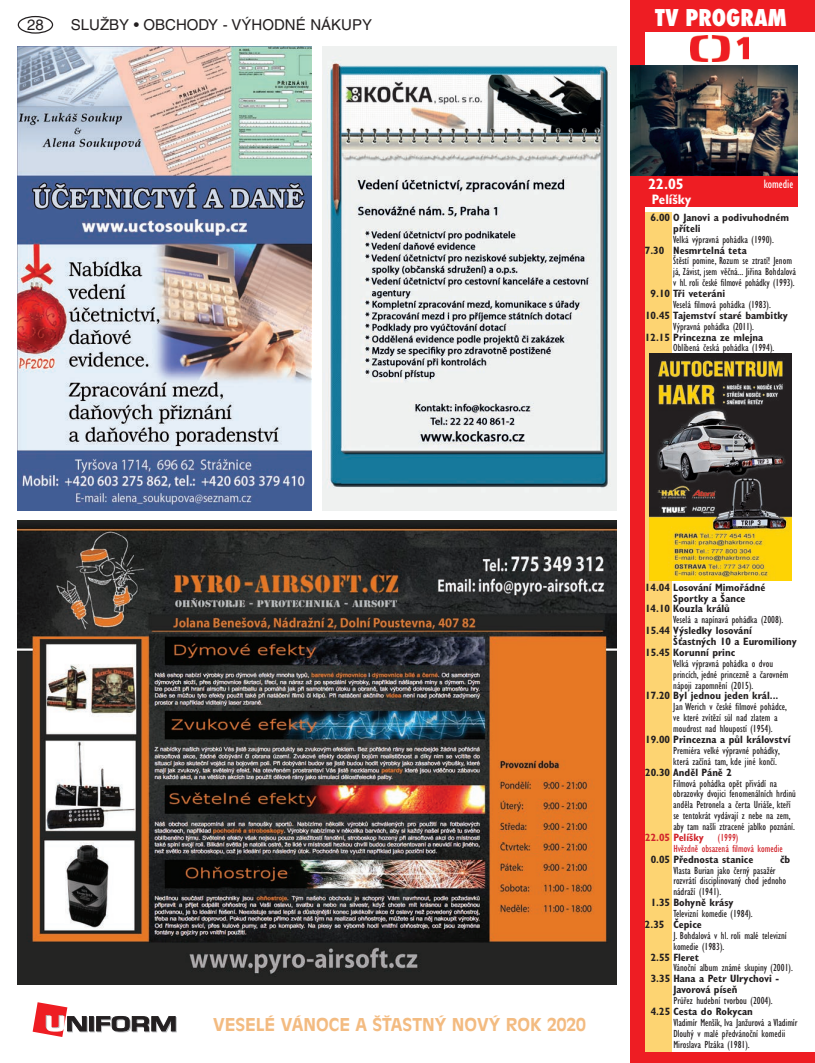
<style>
.page{position:relative;width:815px;height:1063px;background:#fff}
.page>*{position:absolute;margin:0;border:0;box-sizing:border-box;transform-origin:0 0}
.t1{font:800 condensed 22.5px "Futura";color:#fff}
.t2{font:700 17.5px "Antique Olive CE";color:#f3bb81}
.t3{font:15px "Helvetica CE";color:#231f20}
.t4{font:700 condensed 15px "Gill Sans CE";color:#fff}
.t5{font:700 condensed 13.75px "Gill Sans CE";color:#fff}
.t6{font:condensed 12.5px "Gill Sans CE";color:#fff}
.t7{font:condensed 10.62px/10.9px "Gill Sans CE";color:#231f20}
.t8{font:700 condensed 10.62px/10.9px "Gill Sans CE";color:#231f20}
.t9{font:condensed 10.62px/10.9px "Gill Sans CE";color:#d1232a;text-align:center}
.t10{font:700 condensed 10.62px "Gill Sans CE";color:#d1232a}
</style>
<div class="page">
<div style="left:18px;top:16px;width:35px;height:18px;border:1px solid #231f20;border-radius:50%"></div>
<div style="left:631px;top:0;width:184px;height:32px;background:#ee1d23"></div>
<div style="left:631px;top:175px;width:166px;height:32px;background:#ee1d23"></div>
<img style="left:690px;top:35px;width:58px;height:27px">
<div style="left:631px;top:0;width:14px;height:1063px;background:#ee1d23"></div>
<div style="left:631px;top:1052px;width:184px;height:11px;background:#ee1d23"></div>
<div style="left:645px;top:213px;width:26px;height:839px;background:#fdd472"></div>
<img style="left:631px;top:66px;width:166px;height:109px">
<img style="left:650px;top:354px;width:141px;height:227px">
<img style="left:18px;top:521px;width:599px;height:464px">
<img style="left:18px;top:46px;width:294px;height:464px">
<img style="left:322px;top:46px;width:294px;height:464px">
<svg style="left:90px;top:1017px;width:5px;height:15px"></svg>
<svg style="left:89px;top:1016px;width:5px;height:15px"></svg>
<svg style="left:96px;top:1016px;width:81px;height:16px"></svg>
<svg style="left:33px;top:1002px;width:55px;height:35px"></svg>
<h3 class="t3" style="left:27px;top:16px;width:18px">28</h3>
<h3 class="t3" style="left:71px;top:16px;width:303px">SLUŽBY • OBCHODY - VÝHODNÉ NÁKUPY</h3>
<h1 class="t1" style="left:655px;top:2px;width:133px">TV PROGRAM</h1>
<h3 class="t4" style="left:648px;top:175px;width:37px">22.05</h3>
<p class="t5" style="left:652px;top:191px;width:41px">Pelíšky</p>
<p class="t6" style="left:764px;top:176px;width:31px">komedie</p>
<p class="t8" style="left:673px;top:212px;width:117px;text-indent:-23px">6.00 O Janovi a podivuhodném příteli</p>
<p class="t7" style="left:673px;top:234px;width:102px">Velká výpravná pohádka (1990).</p>
<p class="t8" style="left:645px;top:245px;width:103px">7.30 Nesmrtelná teta</p>
<p class="t7" style="left:673px;top:255px;width:124px">Štěstí pomine, Rozum se ztratí! Jenom já, Závist, jsem věčná... Jiřina Bohdalová v hl. roli české filmové pohádky (1993).</p>
<p class="t8" style="left:651px;top:288px;width:76px">9.10 Tři veteráni</p>
<p class="t7" style="left:673px;top:299px;width:99px">Veselá filmová pohádka (1983).</p>
<p class="t8" style="left:645px;top:310px;width:144px">10.45 Tajemství staré bambitky</p>
<p class="t7" style="left:673px;top:321px;width:82px">Výpravná pohádka (2011).</p>
<p class="t8" style="left:645px;top:332px;width:120px">12.15 Princezna ze mlejna</p>
<p class="t7" style="left:673px;top:342px;width:103px">Oblíbená česká pohádka (1994).</p>
<h2 class="t2" style="left:213px;top:1014px;width:374px">VESELÉ VÁNOCE A ŠŤASTNÝ NOVÝ ROK 2020</h2>
<p class="t8" style="left:645px;top:582px;width:122px">14.04 Losování Mimořádné</p>
<p class="t8" style="left:673px;top:593px;width:74px">Sportky a Šance</p>
<p class="t8" style="left:645px;top:603px;width:86px">14.10 Kouzla králů</p>
<p class="t7" style="left:673px;top:614px;width:112px">Veselá a napínavá pohádka (2008).</p>
<p class="t8" style="left:645px;top:625px;width:108px">15.44 Výsledky losování</p>
<p class="t8" style="left:673px;top:636px;width:125px">Šťastných 10 a Euromiliony</p>
<p class="t8" style="left:645px;top:647px;width:92px">15.45 Korunní princ</p>
<p class="t7" style="left:673px;top:658px;width:117px">Velká výpravná pohádka o dvou princích, jedné princezně a čarovném nápoji zapomnění (2015).</p>
<p class="t8" style="left:645px;top:690px;width:135px">17.20 Byl jednou jeden král...</p>
<p class="t7" style="left:673px;top:701px;width:115px">Jan Werich v české filmové pohádce, ve které zvítězí sůl nad zlatem a moudrost nad hloupostí (1954).</p>
<p class="t8" style="left:645px;top:734px;width:147px">19.00 Princezna a půl království</p>
<p class="t7" style="left:673px;top:745px;width:108px">Premiéra velké výpravné pohádky, která začíná tam, kde jiné končí.</p>
<p class="t8" style="left:645px;top:767px;width:88px">20.30 Anděl Páně 2</p>
<p class="t7" style="left:673px;top:778px;width:124px">Filmová pohádka opět přivádí na obrazovky dvojici fenomenálních hrdinů anděla Petronela a čerta Uriáše, kteří se tentokrát vydávají z nebe na zem, aby tam našli ztracené jablko poznání.</p>
<p class="t10" style="left:645px;top:831px;width:60px">22.05 Pelíšky</p>
<p class="t9" style="left:673px;top:832px;width:111px">(1999)<br>Hvězdně obsazená filmová komedie</p>
<p class="t8" style="left:651px;top:854px;width:104px">0.05 Přednosta stanice</p>
<p class="t8" style="left:780px;top:854px;width:12px">čb</p>
<p class="t7" style="left:673px;top:865px;width:114px">Vlasta Burian jako černý pasažér rozvrátí disciplinovaný chod jednoho nádraží (1941).</p>
<p class="t8" style="left:651px;top:897px;width:84px">1.35 Bohyně krásy</p>
<p class="t7" style="left:673px;top:908px;width:81px">Televizní komedie (1984).</p>
<p class="t8" style="left:645px;top:919px;width:58px">2.35 Čepice</p>
<p class="t7" style="left:673px;top:930px;width:115px">J. Bohdalová v hl. roli malé televizní komedie (1983).</p>
<p class="t8" style="left:651px;top:952px;width:50px">2.55 Fleret</p>
<p class="t7" style="left:673px;top:963px;width:121px">Vánoční album známé skupiny (2001).</p>
<p class="t8" style="left:673px;top:973px;width:107px;text-indent:-23px">3.35 Hana a Petr Ulrychovi -<br>Javorová píseň</p>
<p class="t7" style="left:673px;top:995px;width:101px">Průřez hudební tvorbou (2004).</p>
<p class="t8" style="left:651px;top:1006px;width:104px">4.25 Cesta do Rokycan</p>
<p class="t7" style="left:673px;top:1017px;width:125px">Vladimír Menšík, Iva Janžurová a Vladimír<br>Dlouhý v malé předvánoční komedii<br>Miroslava Plzáka (1981).</p>
</div>
